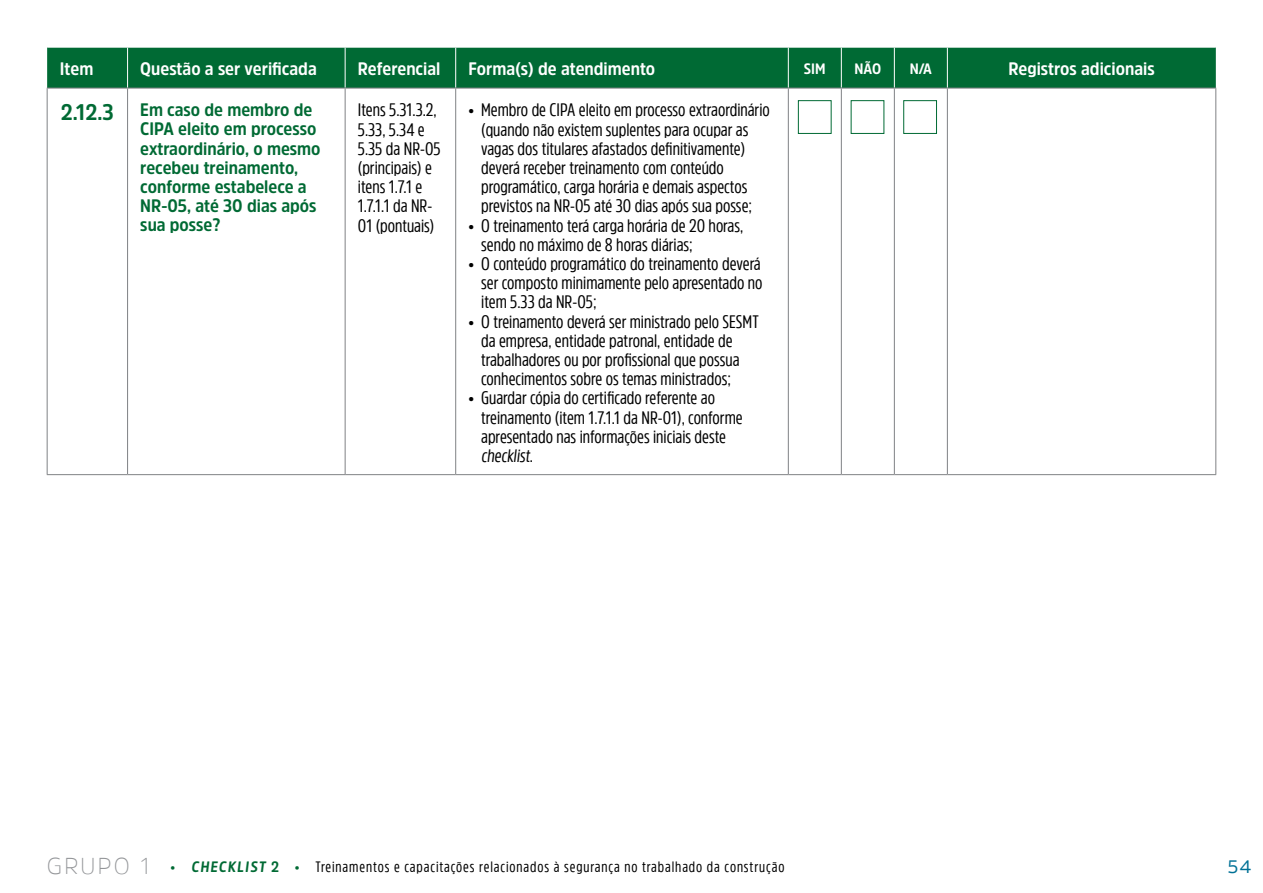
<style>
.page{position:relative;width:1263px;height:893px;background:#fff}
.page>*{position:absolute;margin:0;border:0;box-sizing:border-box;transform-origin:0 0}
.t1{font:200 22.95px "Amsi Pro";letter-spacing:.08em;color:#939598}
.t2{font:18px/19.2px "Amsi Pro Cond";color:#000}
.t3{font:700 18px/19.2px "Amsi Pro Narw";color:#006a34}
.t4{font:700 18px "Amsi Pro Narw";color:#fff}
.t5{font:18px "Amsi Pro";color:#007196}
.t6{font:15px "Amsi Pro Cond";letter-spacing:.06em;color:#000}
.t7{font:700 15px "Amsi Pro Narw";color:#fff}
.s1{font-size:22.5px}
.s2{color:#006a34}
.s3{font-family:"Amsi Pro Narw";font-weight:700;color:#006a34}
</style>
<div class="page">
<div style="left:47px;top:48px;width:1169px;height:40px;background:#006a34"></div>
<hr style="left:127px;top:48px;width:1px;height:40px;background:#fff">
<hr style="left:345px;top:48px;width:1px;height:40px;background:#fff">
<hr style="left:455px;top:48px;width:1px;height:40px;background:#fff">
<hr style="left:788px;top:48px;width:1px;height:40px;background:#fff">
<hr style="left:841px;top:48px;width:1px;height:40px;background:#fff">
<hr style="left:894px;top:48px;width:1px;height:40px;background:#fff">
<hr style="left:947px;top:48px;width:1px;height:40px;background:#fff">
<hr style="left:127px;top:88px;width:1px;height:386px;background:#808285">
<hr style="left:345px;top:88px;width:1px;height:386px;background:#808285">
<hr style="left:455px;top:88px;width:1px;height:386px;background:#808285">
<hr style="left:788px;top:88px;width:1px;height:386px;background:#808285">
<hr style="left:841px;top:88px;width:1px;height:386px;background:#808285">
<hr style="left:894px;top:88px;width:1px;height:386px;background:#808285">
<hr style="left:947px;top:88px;width:1px;height:386px;background:#808285">
<hr style="left:47px;top:88px;width:1px;height:386px;background:#808285">
<hr style="left:1215px;top:88px;width:1px;height:386px;background:#808285">
<hr style="left:47px;top:88px;width:81px;height:1px;background:#808285">
<hr style="left:128px;top:88px;width:217px;height:1px;background:#808285">
<hr style="left:345px;top:88px;width:111px;height:1px;background:#808285">
<hr style="left:456px;top:88px;width:332px;height:1px;background:#808285">
<hr style="left:788px;top:88px;width:53px;height:1px;background:#808285">
<hr style="left:841px;top:88px;width:53px;height:1px;background:#808285">
<hr style="left:894px;top:88px;width:53px;height:1px;background:#808285">
<hr style="left:947px;top:88px;width:269px;height:1px;background:#808285">
<hr style="left:47px;top:474px;width:81px;height:1px;background:#808285">
<hr style="left:128px;top:474px;width:217px;height:1px;background:#808285">
<hr style="left:345px;top:474px;width:111px;height:1px;background:#808285">
<hr style="left:456px;top:474px;width:332px;height:1px;background:#808285">
<hr style="left:788px;top:474px;width:53px;height:1px;background:#808285">
<hr style="left:841px;top:474px;width:53px;height:1px;background:#808285">
<hr style="left:894px;top:474px;width:53px;height:1px;background:#808285">
<hr style="left:947px;top:474px;width:269px;height:1px;background:#808285">
<div style="left:851px;top:100px;width:33px;height:34px;border:1px solid #006a34"></div>
<div style="left:798px;top:100px;width:33px;height:34px;border:1px solid #006a34"></div>
<div style="left:903px;top:100px;width:34px;height:34px;border:1px solid #006a34"></div>
<p class="t4" style="left:60px;top:57px;width:35px">Item</p>
<p class="t4" style="left:140px;top:57px;width:178px">Questão a ser verificada</p>
<p class="t4" style="left:358px;top:57px;width:84px">Referencial</p>
<p class="t4" style="left:468px;top:57px;width:188px">Forma(s) de atendimento</p>
<p class="t7" style="left:804px;top:58px;width:23px">SIM</p>
<p class="t7" style="left:854px;top:58px;width:28px">NÃO</p>
<p class="t7" style="left:910px;top:58px;width:24px">N/A</p>
<p class="t4" style="left:1008px;top:57px;width:148px">Registros adicionais</p>
<p class="t3" style="left:140px;top:100px;width:182px;text-indent:-80px"><span class="s1">2.12.3</span> Em caso de membro de<br>CIPA eleito em processo extraordinário, o mesmo recebeu treinamento, conforme estabelece a<br>NR-05, até 30 dias após sua posse?</p>
<p class="t2" style="left:358px;top:100px;width:84px">Itens 5.31.3.2,<br>5.33, 5.34 e<br>5.35 da NR-05 (principais) e itens 1.7.1 e<br>1.7.1.1 da NR-<br>01 (pontuais)</p>
<p class="t2" style="left:481px;top:100px;width:290px;text-indent:-13px">• Membro de CIPA eleito em processo extraordinário (quando não existem suplentes para ocupar as vagas dos titulares afastados definitivamente) deverá receber treinamento com conteúdo programático, carga horária e demais aspectos previstos na NR-05 até 30 dias após sua posse;</p>
<p class="t2" style="left:481px;top:215px;width:264px;text-indent:-13px">• O treinamento terá carga horária de 20 horas, sendo no máximo de 8 horas diárias;</p>
<p class="t2" style="left:481px;top:254px;width:283px;text-align:justify;text-indent:-13px">• O conteúdo programático do treinamento deverá ser composto minimamente pelo apresentado no item 5.33 da NR-05;</p>
<p class="t2" style="left:481px;top:311px;width:279px;text-indent:-13px">• O treinamento deverá ser ministrado pelo SESMT da empresa, entidade patronal, entidade de trabalhadores ou por profissional que possua conhecimentos sobre os temas ministrados;</p>
<p class="t2" style="left:481px;top:388px;width:263px;text-indent:-13px">• Guardar cópia do certificado referente ao treinamento (item 1.7.1.1 da NR-01), conforme apresentado nas informações iniciais deste checklist.</p>
<p class="t1" style="left:47px;top:849px;width:105px">GRUPO 1</p>
<p class="t6" style="left:170px;top:856px;width:615px"><span class="s2">•</span> <span class="s3">CHECKLIST 2</span> <span class="s2">•</span> Treinamentos e capacitações relacionados à segurança no trabalhado da construção</p>
<p class="t5" style="left:1228px;top:854px;width:25px">54</p>
</div>
